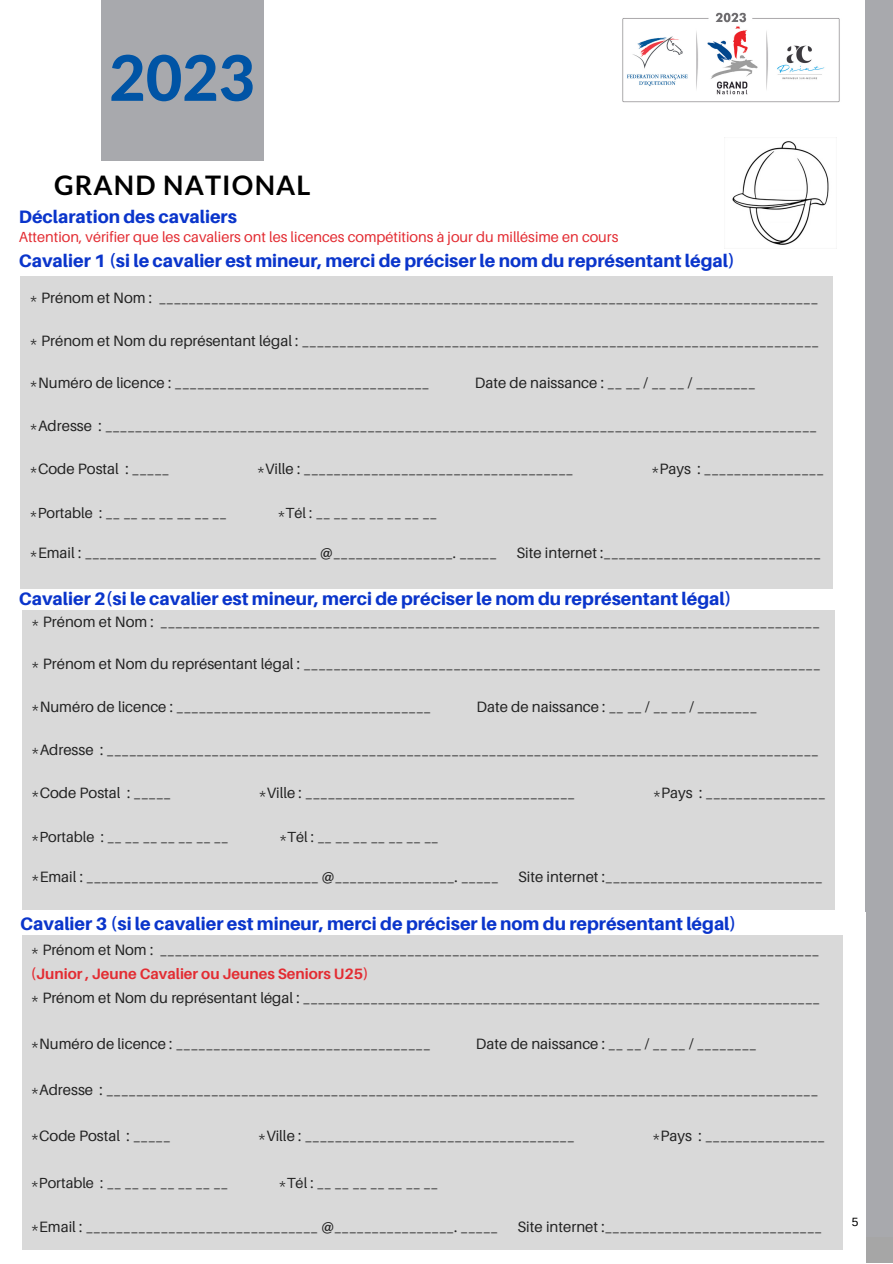
<style>
.page{position:relative;width:893px;height:1264px;background:#fff}
.page>*{position:absolute;margin:0;border:0;box-sizing:border-box;transform-origin:0 0}
.t1{font:800 63px "Lato Latin";color:#0054a5}
.t2{font:700 27px "Lato";letter-spacing:.045em;color:#000}
.t3{font:800 18px "Aileron";color:#0a35cb}
.t4{font:15px "Aileron";color:#222}
.t5{font:700 15px "Aileron";color:#e32c32}
.t6{font:14.55px "Aileron";color:#222}
.t7{font:14.55px "Aileron";color:#e32c32}
.t8{font:12px "Arimo";color:#000}
</style>
<div class="page">
<div style="left:101px;top:0;width:162px;height:161px;background:#a8a9ad"></div>
<div style="left:865px;top:0;width:27px;height:1262px;background:#a8a9ad"></div>
<div style="left:0;top:1237px;width:892px;height:25px;background:#a6a6a6"></div>
<div style="left:0;top:912px;width:865px;height:350px;background:#fff"></div>
<div style="left:22px;top:935px;width:820px;height:314px;background:#d9d9d9"></div>
<div style="left:22px;top:600px;width:812px;height:309px;background:#d9d9d9"></div>
<div style="left:0;top:254px;width:855px;height:355px;background:#fff"></div>
<div style="left:21px;top:276px;width:811px;height:312px;background:#d9d9d9"></div>
<img style="left:724px;top:137px;width:105px;height:112px">
<img style="left:622px;top:12px;width:218px;height:91px">
<h1 class="t1" style="left:109px;top:50px;width:148px">2023</h1>
<h2 class="t2" style="left:54px;top:168px;width:258px">GRAND NATIONAL</h2>
<p class="t3" style="left:19px;top:205px;width:220px">Déclaration des cavaliers</p>
<p class="t7" style="left:19px;top:228px;width:601px">Attention, vérifier que les cavaliers ont les licences compétitions à jour du millésime en cours</p>
<p class="t3" style="left:19px;top:250px;width:717px">Cavalier 1 (si le cavalier est mineur, merci de préciser le nom du représentant légal)</p>
<p class="t4" style="left:30px;top:288px;width:790px">* Prénom et Nom : ________________________________________________________________________________________</p>
<p class="t4" style="left:30px;top:331px;width:790px">* Prénom et Nom du représentant légal : _____________________________________________________________________</p>
<p class="t4" style="left:30px;top:374px;width:401px">*Numéro de licence : __________________________________</p>
<p class="t4" style="left:475px;top:374px;width:282px">Date de naissance : __ __ / __ __ / ________</p>
<p class="t4" style="left:30px;top:416px;width:788px">*Adresse : _______________________________________________________________________________________________</p>
<p class="t4" style="left:30px;top:459px;width:141px">*Code Postal : _____</p>
<p class="t4" style="left:257px;top:459px;width:318px">*Ville : ____________________________________</p>
<p class="t4" style="left:651px;top:459px;width:174px">*Pays : ________________</p>
<p class="t6" style="left:30px;top:503px;width:199px">*Portable : __ __ __ __ __ __ __</p>
<p class="t6" style="left:277px;top:503px;width:161px">*Tél : __ __ __ __ __ __ __</p>
<p class="t4" style="left:30px;top:543px;width:469px">*Email : _______________________________ @________________. _____</p>
<p class="t4" style="left:516px;top:543px;width:306px">Site internet :_____________________________</p>
<p class="t3" style="left:19px;top:587px;width:714px">Cavalier 2(si le cavalier est mineur, merci de préciser le nom du représentant légal)</p>
<p class="t3" style="left:19px;top:584px;width:88px">Cavalier 2</p>
<p class="t4" style="left:31px;top:612px;width:790px">* Prénom et Nom : ________________________________________________________________________________________</p>
<p class="t4" style="left:31px;top:655px;width:790px">* Prénom et Nom du représentant légal : _____________________________________________________________________</p>
<p class="t4" style="left:31px;top:697px;width:401px">*Numéro de licence : __________________________________</p>
<p class="t4" style="left:476px;top:697px;width:282px">Date de naissance : __ __ / __ __ / ________</p>
<p class="t4" style="left:31px;top:740px;width:788px">*Adresse : _______________________________________________________________________________________________</p>
<p class="t4" style="left:31px;top:783px;width:141px">*Code Postal : _____</p>
<p class="t4" style="left:258px;top:783px;width:318px">*Ville : ____________________________________</p>
<p class="t4" style="left:652px;top:783px;width:174px">*Pays : ________________</p>
<p class="t6" style="left:31px;top:827px;width:199px">*Portable : __ __ __ __ __ __ __</p>
<p class="t6" style="left:279px;top:827px;width:161px">*Tél : __ __ __ __ __ __ __</p>
<p class="t4" style="left:31px;top:867px;width:469px">*Email : _______________________________ @________________. _____</p>
<p class="t4" style="left:518px;top:867px;width:306px">Site internet :_____________________________</p>
<p class="t3" style="left:20px;top:912px;width:717px">Cavalier 3 (si le cavalier est mineur, merci de préciser le nom du représentant légal)</p>
<p class="t4" style="left:31px;top:940px;width:790px">* Prénom et Nom : ________________________________________________________________________________________</p>
<p class="t5" style="left:31px;top:964px;width:339px">(Junior , Jeune Cavalier ou Jeunes Seniors U25)</p>
<p class="t4" style="left:31px;top:987px;width:790px">* Prénom et Nom du représentant légal : _____________________________________________________________________</p>
<p class="t4" style="left:31px;top:1034px;width:401px">*Numéro de licence : __________________________________</p>
<p class="t4" style="left:476px;top:1034px;width:282px">Date de naissance : __ __ / __ __ / ________</p>
<p class="t4" style="left:31px;top:1080px;width:788px">*Adresse : _______________________________________________________________________________________________</p>
<p class="t4" style="left:31px;top:1126px;width:141px">*Code Postal : _____</p>
<p class="t4" style="left:258px;top:1126px;width:318px">*Ville : ____________________________________</p>
<p class="t4" style="left:652px;top:1126px;width:174px">*Pays : ________________</p>
<p class="t6" style="left:31px;top:1173px;width:199px">*Portable : __ __ __ __ __ __ __</p>
<p class="t6" style="left:278px;top:1173px;width:161px">*Tél : __ __ __ __ __ __ __</p>
<p class="t4" style="left:31px;top:1217px;width:469px">*Email : _______________________________ @________________. _____</p>
<p class="t4" style="left:517px;top:1217px;width:306px">Site internet :_____________________________</p>
<p class="t8" style="left:851px;top:1214px;width:8px">5</p>
</div>
